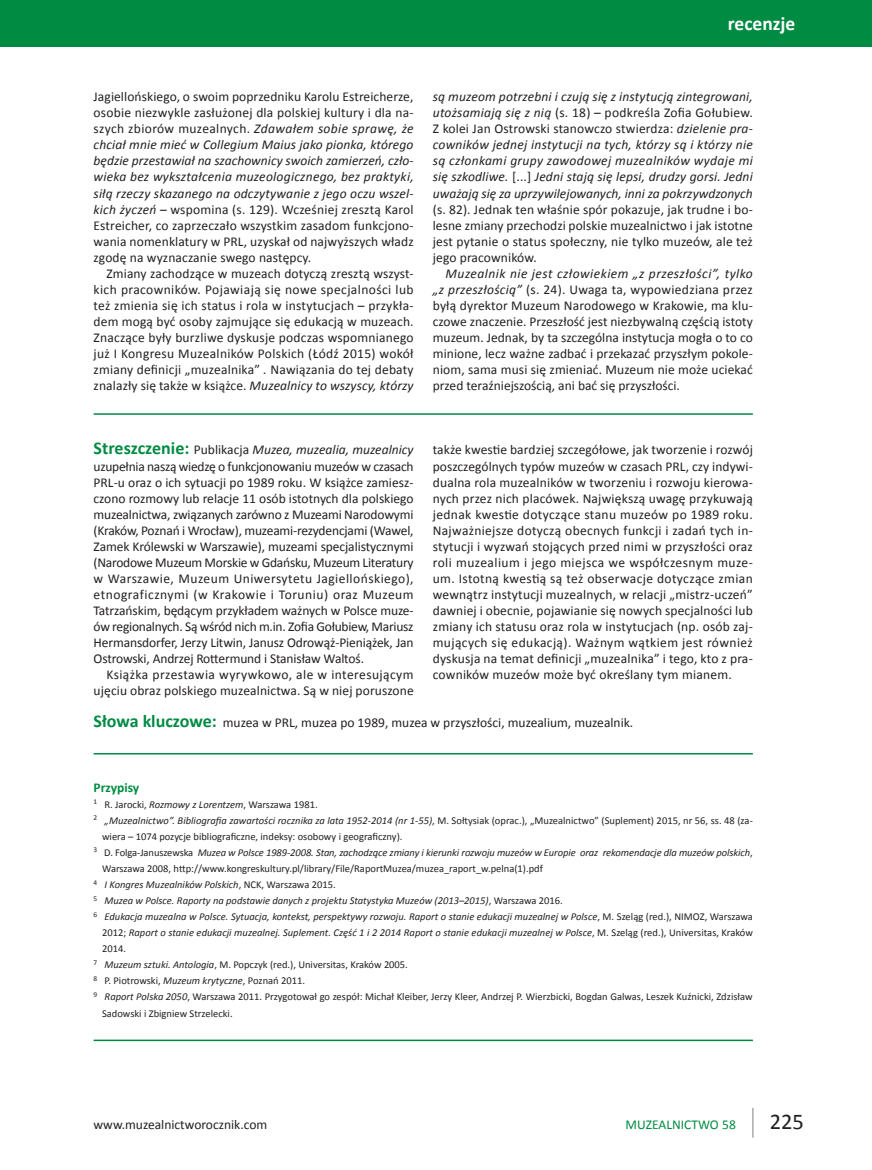
<style>
.page{position:relative;width:872px;height:1170px;background:#fff}
.page>*{position:absolute;margin:0;border:0;box-sizing:border-box;transform-origin:0 0}
.t1{font:22.5px "Calibri";color:#231f20}
.t2{font:700 19.5px "Calibri";color:#fff}
.BODY_TEXT{font:13.5px/16px "Calibri";letter-spacing:.01em;color:#231f20;text-align:justify}
.BODY_TEXT-2{font:italic 13.5px/16px "Calibri";color:#231f20;text-align:justify}
.keywords{font:13.5px "Calibri";color:#231f20}
.t3{font:13.5px "Calibri";color:#008b43}
.Przypis_subhed{font:700 13.5px "Calibri";color:#008b43}
.przypisy{font:10.5px/16px "Calibri";color:#231f20}
.przypisy-2{font:italic 10.5px/16px "Calibri";color:#231f20;text-align:justify}
.s1{font-style:italic}
.s2{font-style:normal}
.s3{font-weight:700;font-size:18px;color:#008b43}
</style>
<div class="page">
<hr style="left:752px;top:1107px;width:1px;height:30px;background:#a8a9ad">
<div style="left:0;top:0;width:872px;height:47px;background:#008b43"></div>
<hr style="left:94px;top:413px;width:659px;height:2px;background:#008b43">
<hr style="left:94px;top:753px;width:659px;height:1px;background:#008b43">
<hr style="left:94px;top:1039px;width:659px;height:1px;background:#008b43">
<h2 class="t2" style="left:728px;top:11px;width:69px">recenzje</h2>
<p class="BODY_TEXT" style="left:94px;top:89px;width:322px">Jagiellońskiego, o swoim poprzedniku Karolu Estreicherze, osobie niezwykle zasłużonej dla polskiej kultury i dla na&shy;szych zbiorów muzealnych. <span class="s1">Zdawałem sobie sprawę, że chciał mnie mieć w Collegium Maius jako pionka, którego będzie przestawiał na szachownicy swoich zamierzeń, czło&shy;wieka bez wykształcenia muzeologicznego, bez praktyki, siłą rzeczy skazanego na odczytywanie z jego oczu wszel&shy;kich życzeń</span> – wspomina (s. 129). Wcześniej zresztą Karol Estreicher, co zaprzeczało wszystkim zasadom funkcjono&shy;wania nomenklatury w PRL, uzyskał od najwyższych władz zgodę na wyznaczanie swego następcy.</p>
<p class="BODY_TEXT" style="left:94px;top:265px;width:321px;text-indent:13px">Zmiany zachodzące w muzeach dotyczą zresztą wszyst&shy;kich pracowników. Pojawiają się nowe specjalności lub też zmienia się ich status i rola w instytucjach – przykła&shy;dem mogą być osoby zajmujące się edukacją w muzeach.<br>Znaczące były burzliwe dyskusje podczas wspomnianego już I Kongresu Muzealników Polskich (Łódź 2015) wokół zmiany definicji „muzealnika” <span class="s1">.</span> Nawiązania do tej debaty znalazły się także w książce. <span class="s1">Muzealnicy to wszyscy, którzy</span></p>
<p class="BODY_TEXT-2" style="left:433px;top:88px;width:322px">są muzeom potrzebni i czują się z instytucją zintegrowani, utożsamiają się z nią <span class="s2">(s. 18) – podkreśla Zofia Gołubiew.<br>Z kolei Jan Ostrowski stanowczo stwierdza:</span> dzielenie pra&shy;cowników jednej instytucji na tych, którzy są i którzy nie są członkami grupy zawodowej muzealników wydaje mi się szkodliwe. <span class="s2">[...]</span> Jedni stają się lepsi, drudzy gorsi. Jedni uważają się za uprzywilejowanych, inni za pokrzywdzonych <span class="s2">(s. 82). Jednak ten właśnie spór pokazuje, jak trudne i bo&shy;lesne zmiany przechodzi polskie muzealnictwo i jak istotne jest pytanie o status społeczny, nie tylko muzeów, ale też jego pracowników.</span></p>
<p class="BODY_TEXT" style="left:433px;top:265px;width:321px;text-indent:13px"><span class="s1">Muzealnik nie jest człowiekiem „z przeszłości”, tylko „z przeszłością”</span> (s. 24). Uwaga ta, wypowiedziana przez byłą dyrektor Muzeum Narodowego w Krakowie, ma klu&shy;czowe znaczenie. Przeszłość jest niezbywalną częścią istoty muzeum. Jednak, by ta szczególna instytucja mogła o to co minione, lecz ważne zadbać i przekazać przyszłym pokole&shy;niom, sama musi się zmieniać. Muzeum nie może uciekać przed teraźniejszością, ani bać się przyszłości.</p>
<p class="BODY_TEXT" style="left:94px;top:442px;width:322px"><span class="s3">Streszczenie:</span> Publikacja <span class="s1">Muzea, muzealia, muzealnicy </span>uzupełnia naszą wiedzę o funkcjonowaniu muzeów w czasach PRL-u oraz o ich sytuacji po 1989 roku. W książce zamiesz&shy;czono rozmowy lub relacje 11 osób istotnych dla polskiego muzealnictwa, związanych zarówno z Muzeami Narodowymi (Kraków, Poznań i Wrocław), muzeami-rezydencjami (Wawel, Zamek Królewski w Warszawie), muzeami specjalistycznymi (Narodowe Muzeum Morskie w Gdańsku, Muzeum Literatury w Warszawie, Muzeum Uniwersytetu Jagiellońskiego), etnograficznymi (w Krakowie i Toruniu) oraz Muzeum Tatrzańskim, będącym przykładem ważnych w Polsce muze&shy;ów regionalnych. Są wśród nich m.in. Zofia Gołubiew, Mariusz Hermansdorfer, Jerzy Litwin, Janusz Odrowąż-Pieniążek, Jan Ostrowski, Andrzej Rottermund i Stanisław Waltoś.</p>
<p class="BODY_TEXT" style="left:94px;top:666px;width:322px;text-align:right">Książka przestawia wyrywkowo, ale w interesującym ujęciu obraz polskiego muzealnictwa. Są w niej poruszone</p>
<p class="BODY_TEXT" style="left:433px;top:442px;width:321px">także kwestie bardziej szczegółowe, jak tworzenie i rozwój poszczególnych typów muzeów w czasach PRL, czy indywi&shy;dualna rola muzealników w tworzeniu i rozwoju kierowa&shy;nych przez nich placówek. Największą uwagę przykuwają jednak kwestie dotyczące stanu muzeów po 1989 roku.<br>Najważniejsze dotyczą obecnych funkcji i zadań tych in&shy;stytucji i wyzwań stojących przed nimi w przyszłości oraz roli muzealium i jego miejsca we współczesnym muze&shy;um. Istotną kwestią są też obserwacje dotyczące zmian wewnątrz instytucji muzealnych, w relacji „mistrz-uczeń” dawniej i obecnie, pojawianie się nowych specjalności lub zmiany ich statusu oraz rola w instytucjach (np. osób zaj&shy;mujących się edukacją). Ważnym wątkiem jest również dyskusja na temat definicji „muzealnika” i tego, kto z pra&shy;cowników muzeów może być określany tym mianem.</p>
<p class="keywords" style="left:94px;top:714px;width:541px"><span class="s3">Słowa kluczowe:</span> muzea w PRL, muzea po 1989, muzea w przyszłości, muzealium, muzealnik.</p>
<p class="Przypis_subhed" style="left:94px;top:778px;width:47px">Przypisy</p>
<p class="przypisy" style="left:94px;top:796px;width:226px"><sup>1</sup> R. Jarocki, <span class="s1">Rozmowy z Lorentzem</span>, Warszawa 1981.</p>
<p class="przypisy" style="left:102px;top:812px;width:652px;text-indent:-9px"><sup>2</sup> <span class="s1">„Muzealnictwo”. Bibliografia zawartości rocznika za lata 1952-2014 (nr 1-55)</span>, M. Sołtysiak (oprac.), „Muzealnictwo” (Suplement) 2015, nr 56, ss. 48 (za&shy;wiera – 1074 pozycje bibliograficzne, indeksy: osobowy i geograficzny).</p>
<p class="przypisy" style="left:102px;top:844px;width:652px;text-indent:-9px"><sup>3</sup> D. Folga-Januszewska <span class="s1">Muzea w Polsce 1989-2008. Stan, zachodzące zmiany i kierunki rozwoju muzeów w Europie oraz rekomendacje dla muzeów polskich</span>,<br>Warszawa 2008, http://www.kongreskultury.pl/library/File/RaportMuzea/muzea_raport_w.pelna(1).pdf</p>
<p class="przypisy-2" style="left:94px;top:876px;width:244px"><sup>4</sup> I Kongres Muzealników Polskich<span class="s2">, NCK, Warszawa 2015.</span></p>
<p class="przypisy-2" style="left:94px;top:892px;width:471px"><sup>5</sup> Muzea w Polsce. Raporty na podstawie danych z projektu Statystyka Muzeów (2013–2015)<span class="s2">, Warszawa 2016.</span></p>
<p class="przypisy-2" style="left:102px;top:908px;width:652px;text-indent:-9px"><sup>6</sup> Edukacja muzealna w Polsce. Sytuacja, kontekst, perspektywy rozwoju. Raport o stanie edukacji muzealnej w Polsce<span class="s2">, M. Szeląg (red.), NIMOZ, Warszawa 2012;</span> Raport o stanie edukacji muzealnej. Suplement. Część 1 i 2 2014 Raport o stanie edukacji muzealnej w Polsce<span class="s2">, M. Szeląg (red.), Universitas, Kraków 2014.</span></p>
<p class="przypisy" style="left:94px;top:956px;width:316px"><sup>7</sup> <span class="s1">Muzeum sztuki. Antologia</span>, M. Popczyk (red.), Universitas, Kraków 2005.</p>
<p class="przypisy" style="left:94px;top:972px;width:213px"><sup>8</sup> P. Piotrowski, <span class="s1">Muzeum krytyczne</span>, Poznań 2011.</p>
<p class="przypisy" style="left:102px;top:988px;width:652px;text-indent:-9px"><sup>9</sup> <span class="s1">Raport Polska 2050</span>, Warszawa 2011. Przygotował go zespół: Michał Kleiber, Jerzy Kleer, Andrzej P. Wierzbicki, Bogdan Galwas, Leszek Kuźnicki, Zdzisław<br>Sadowski i Zbigniew Strzelecki.</p>
<p class="BODY_TEXT" style="left:94px;top:1116px;width:175px">www.muzealnictworocznik.com</p>
<p class="t3" style="left:625px;top:1115px;width:112px">MUZEALNICTWO 58</p>
<h1 class="t1" style="left:770px;top:1107px;width:36px">225</h1>
</div>
